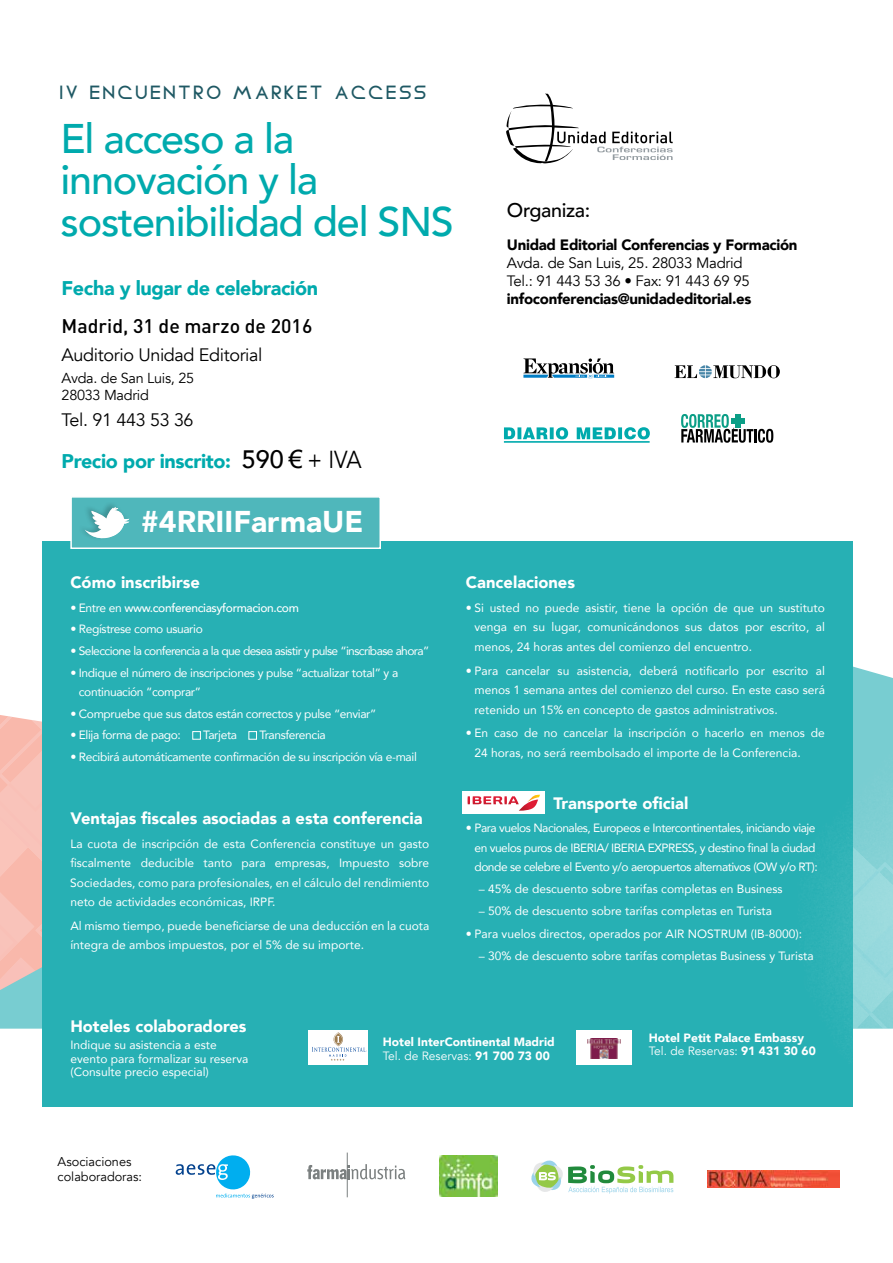
<style>
.page{position:relative;width:893px;height:1263px;background:#fff}
.page>*{position:absolute;margin:0;border:0;box-sizing:border-box;transform-origin:0 0}
.t1{font:500 41.25px/42px "Avenir";letter-spacing:-.03em;color:#00aaad}
.t2{font:900 30px "Avenir";color:#fff}
.t3{font:900 19.8px "Avenir";letter-spacing:-.02em;color:#00aaad}
.t4{font:500 19.8px "Avenir";letter-spacing:-.02em;color:#000}
.t5{font:500 19.5px "DIN";color:#000}
.t6{font:18px "Avenir";letter-spacing:-.02em;color:#000}
.t7{font:900 16.5px "Avenir";color:#fff}
.t8{font:900 15px "Avenir";letter-spacing:-.02em;color:#000}
.t9{font:15px/18px "Avenir";letter-spacing:-.02em;color:#000}
.t10{font:14.4px/17.2px "Avenir";letter-spacing:-.02em;color:#000}
.t11{font:13.95px "Circo";letter-spacing:.18em;color:#1f5964}
.t12{font:12.75px/15px "Avenir";color:#000}
.t13{font:12px/19.5px "Avenir";color:#fff;text-align:justify}
.t14{font:12px/19.5px "Avenir";letter-spacing:-.03em;color:#fff}
.t15{font:12px/19.5px "Avenir";letter-spacing:-.04em;color:#fff}
.t16{font:900 12px/13.5px "Avenir";color:#fff}
.t17{font:12px "Avenir";letter-spacing:-.05em;color:#fff}
.t18{font:500 12px "Avenir";letter-spacing:-.03em;color:#fff}
.s1{font-weight:500;font-size:25.2px;color:#000}
.s2{font-family:"Arial";font-weight:400;font-size:25.2px;color:#000}
.s3{font-weight:400;font-size:24.6px;color:#000}
.s4{font-weight:400}
</style>
<div class="page">
<svg style="left:506px;top:93px;width:167px;height:70px"></svg>
<svg style="left:681px;top:414px;width:92px;height:29px"></svg>
<hr style="left:504px;top:441px;width:146px;height:2px;background:#00aaad">
<svg style="left:504px;top:427px;width:146px;height:12px"></svg>
<svg style="left:675px;top:365px;width:105px;height:13px"></svg>
<div style="left:43px;top:541px;width:810px;height:566px;background:#27b0b4"></div>
<div style="left:70px;top:496px;width:311px;height:53px;background:#4fb7bb;border:2px solid #fff"></div>
<svg style="left:85px;top:507px;width:44px;height:32px"></svg>
<div style="left:308px;top:1030px;width:60px;height:34px;background:#fff"></div>
<div style="left:576px;top:1030px;width:55px;height:34px;background:#fff"></div>
<svg style="left:523px;top:358px;width:91px;height:21px"></svg>
<svg style="left:307px;top:1164px;width:98px;height:15px"></svg>
<hr style="left:347px;top:1152px;width:1px;height:45px;background:#7b8080">
<img style="left:439px;top:1156px;width:59px;height:41px">
<svg style="left:176px;top:1155px;width:98px;height:44px"></svg>
<svg style="left:531px;top:1160px;width:142px;height:33px"></svg>
<img style="left:707px;top:1170px;width:133px;height:18px">
<svg style="left:0;top:571px;width:893px;height:490px"></svg>
<p class="t11" style="left:61px;top:86px;width:368px">IV ENCUENTRO MARKET ACCESS</p>
<h1 class="t1" style="left:61px;top:115px;width:395px">El acceso a la innovación y la sostenibilidad del SNS</h1>
<h3 class="t3" style="left:62px;top:271px;width:258px">Fecha y lugar de celebración</h3>
<h3 class="t5" style="left:62px;top:314px;width:252px">Madrid, 31 de marzo de 2016</h3>
<h3 class="t6" style="left:62px;top:344px;width:202px">Auditorio Unidad Editorial</h3>
<p class="t10" style="left:62px;top:369px;width:134px">Avda. de San Luis, 25<br>28033 Madrid</p>
<h3 class="t6" style="left:62px;top:409px;width:133px">Tel. 91 443 53 36</h3>
<h3 class="t3" style="left:62px;top:444px;width:302px">Precio por inscrito: <span class="s1">590</span> <span class="s2">€</span> <span class="s3">+ IVA</span></h3>
<h2 class="t2" style="left:141px;top:496px;width:224px">#4RRIIFarmaUE</h2>
<h3 class="t4" style="left:507px;top:193px;width:85px">Organiza:</h3>
<p class="t8" style="left:507px;top:232px;width:292px">Unidad Editorial Conferencias y Formación</p>
<p class="t9" style="left:507px;top:254px;width:244px">Avda. de San Luis, 25. 28033 Madrid<br>Tel.: 91 443 53 36 • Fax: 91 443 69 95</p>
<p class="t8" style="left:507px;top:286px;width:246px">infoconferencias@unidadeditorial.es</p>
<h3 class="t7" style="left:70px;top:568px;width:131px">Cómo inscribirse</h3>
<p class="t18" style="left:70px;top:597px;width:230px"><span class="s4">• Entre en</span> www.conferenciasyformacion.com</p>
<p class="t14" style="left:70px;top:619px;width:134px">• Regístrese como usuario</p>
<p class="t17" style="left:70px;top:641px;width:360px">• Seleccione la conferencia a la que desea asistir y pulse “inscríbase ahora”</p>
<p class="t14" style="left:79px;top:662px;width:321px;text-indent:-8px">• Indique el número de inscripciones y pulse “actualizar total” y a continuación “comprar”</p>
<p class="t14" style="left:70px;top:703px;width:308px">• Compruebe que sus datos están correctos y pulse “enviar”</p>
<p class="t14" style="left:70px;top:725px;width:112px">• Elija forma de pago:</p>
<p class="t14" style="left:203px;top:725px;width:35px">Tarjeta</p>
<p class="t14" style="left:259px;top:725px;width:68px">Transferencia</p>
<p class="t14" style="left:70px;top:747px;width:348px">• Recibirá automáticamente confirmación de su inscripción vía e-mail</p>
<h3 class="t7" style="left:70px;top:804px;width:354px">Ventajas fiscales asociadas a esta conferencia</h3>
<p class="t13" style="left:70px;top:833px;width:360px">La cuota de inscripción de esta Conferencia constituye un gasto fiscalmente deducible tanto para empresas, Impuesto sobre Sociedades, como para profesionales, en el cálculo del rendimiento neto de actividades económicas, IRPF.</p>
<p class="t13" style="left:70px;top:915px;width:360px">Al mismo tiempo, puede beneficiarse de una deducción en la cuota íntegra de ambos impuestos, por el 5% de su importe.</p>
<h3 class="t7" style="left:466px;top:568px;width:111px">Cancelaciones</h3>
<p class="t13" style="left:474px;top:597px;width:352px;text-indent:-9px">• Si usted no puede asistir, tiene la opción de que un sustituto venga en su lugar, comunicándonos sus datos por escrito, al menos, 24 horas antes del comienzo del encuentro.</p>
<p class="t13" style="left:474px;top:660px;width:352px;text-indent:-8px">• Para cancelar su asistencia, deberá notificarlo por escrito al menos 1 semana antes del comienzo del curso. En este caso será retenido un 15% en concepto de gastos administrativos.</p>
<p class="t13" style="left:474px;top:723px;width:352px;text-indent:-8px">• En caso de no cancelar la inscripción o hacerlo en menos de<br>24 horas, no será reembolsado el importe de la Conferencia.</p>
<h3 class="t7" style="left:554px;top:789px;width:136px">Transporte oficial</h3>
<p class="t15" style="left:474px;top:818px;width:345px;text-indent:-8px">• Para vuelos Nacionales, Europeos e Intercontinentales, iniciando viaje en vuelos puros de IBERIA/ IBERIA EXPRESS, y destino final la ciudad donde se celebre el Evento y/o aeropuertos alternativos (OW y/o RT):</p>
<p class="t13" style="left:479px;top:879px;width:305px">– 45% de descuento sobre tarifas completas en Business</p>
<p class="t13" style="left:479px;top:900px;width:295px">– 50% de descuento sobre tarifas completas en Turista</p>
<p class="t13" style="left:466px;top:924px;width:338px">• Para vuelos directos, operados por AIR NOSTRUM (IB-8000):</p>
<p class="t13" style="left:479px;top:946px;width:336px">– 30% de descuento sobre tarifas completas Business y Turista</p>
<h3 class="t7" style="left:70px;top:1012px;width:178px">Hoteles colaboradores</h3>
<p class="t13" style="left:70px;top:1038px;width:180px;line-height:13.5px;text-align:left">Indique su asistencia a este evento para formalizar su reserva (Consulte precio especial)</p>
<p class="t16" style="left:383px;top:1035px;width:173px">Hotel InterContinental Madrid<br><span class="s4">Tel. de Reservas:</span> 91 700 73 00</p>
<p class="t16" style="left:649px;top:1030px;width:169px">Hotel Petit Palace Embassy<br><span class="s4">Tel. de Reservas:</span> 91 431 30 60</p>
<p class="t12" style="left:58px;top:1154px;width:86px">Asociaciones colaboradoras:</p>
</div>
